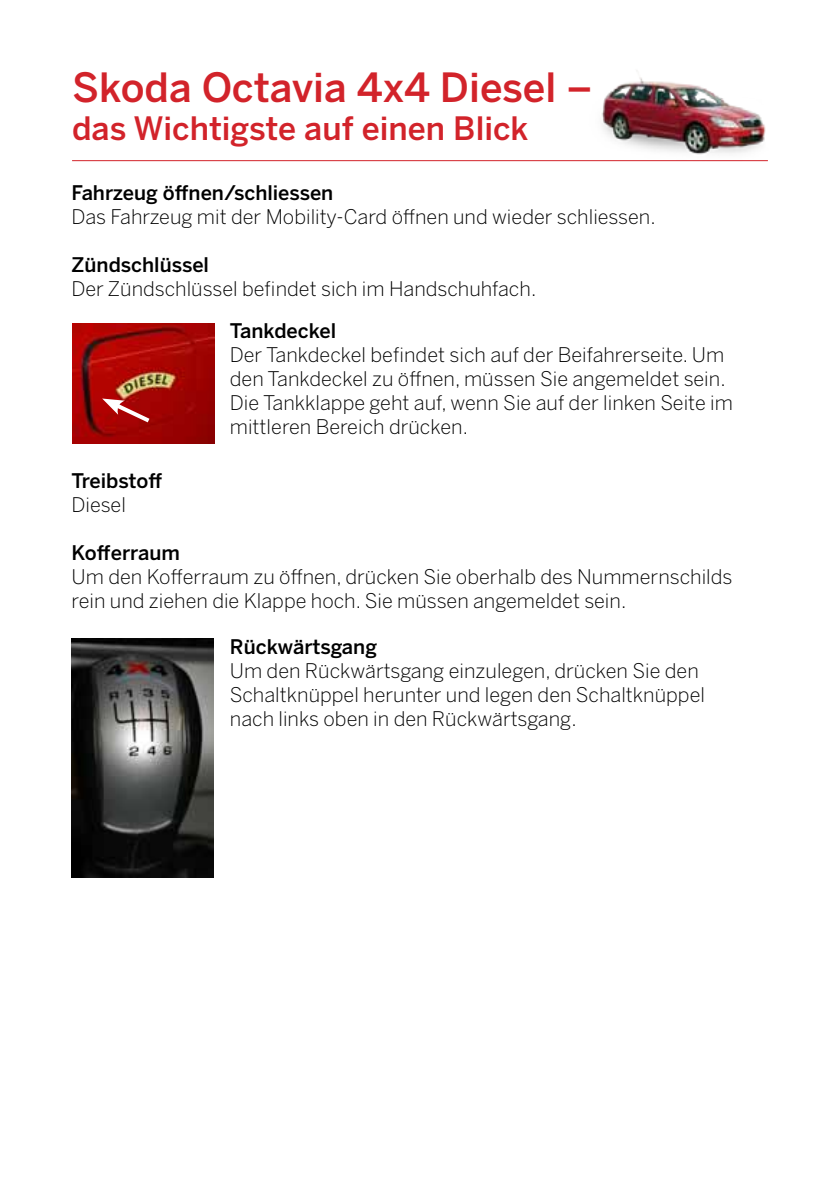
<style>
.page{position:relative;width:840px;height:1191px;background:#fff}
.page>*{position:absolute;margin:0;border:0;box-sizing:border-box;transform-origin:0 0}
.t1{font:500 40px "Benton Sans";color:#d2232a}
.t2{font:500 32px "Benton Sans";color:#d2232a}
.t3{font:300 20px/24px "Benton Sans";color:#000}
.t4{font:500 20px "Benton Sans";color:#000}
</style>
<div class="page">
<hr style="left:72px;top:160px;width:695px;height:1px;background:#d2232a">
<img style="left:585px;top:77px;width:183px;height:84px">
<img style="left:72px;top:323px;width:143px;height:120px">
<svg style="left:102px;top:398px;width:52px;height:28px"></svg>
<img style="left:72px;top:638px;width:141px;height:239px">
<h1 class="t1" style="left:72px;top:63px;width:521px">Skoda Octavia 4x4 Diesel –</h1>
<h2 class="t2" style="left:72px;top:109px;width:458px">das Wichtigste auf einen Blick</h2>
<p class="t4" style="left:72px;top:181px;width:263px">Fahrzeug öffnen/schliessen</p>
<p class="t3" style="left:72px;top:204px;width:585px">Das Fahrzeug mit der Mobility-Card öffnen und wieder schliessen.</p>
<p class="t4" style="left:72px;top:253px;width:139px">Zündschlüssel</p>
<p class="t3" style="left:72px;top:276px;width:466px">Der Zündschlüssel befindet sich im Handschuhfach.</p>
<p class="t4" style="left:230px;top:319px;width:108px">Tankdeckel</p>
<p class="t3" style="left:230px;top:342px;width:504px">Der Tankdeckel befindet sich auf der Beifahrerseite. Um den Tankdeckel zu öffnen, müssen Sie angemeldet sein.<br>Die Tankklappe geht auf, wenn Sie auf der linken Seite im mittleren Bereich drücken.</p>
<p class="t4" style="left:72px;top:469px;width:92px">Treibstoff</p>
<p class="t3" style="left:72px;top:492px;width:56px">Diesel</p>
<p class="t4" style="left:72px;top:541px;width:110px">Kofferraum</p>
<p class="t3" style="left:72px;top:564px;width:662px">Um den Kofferraum zu öffnen, drücken Sie oberhalb des Nummernschilds rein und ziehen die Klappe hoch. Sie müssen angemeldet sein.</p>
<p class="t4" style="left:230px;top:634px;width:149px">Rückwärtsgang</p>
<p class="t3" style="left:230px;top:658px;width:476px">Um den Rückwärtsgang einzulegen, drücken Sie den<br>Schaltknüppel herunter und legen den Schaltknüppel nach links oben in den Rückwärtsgang.</p>
</div>
